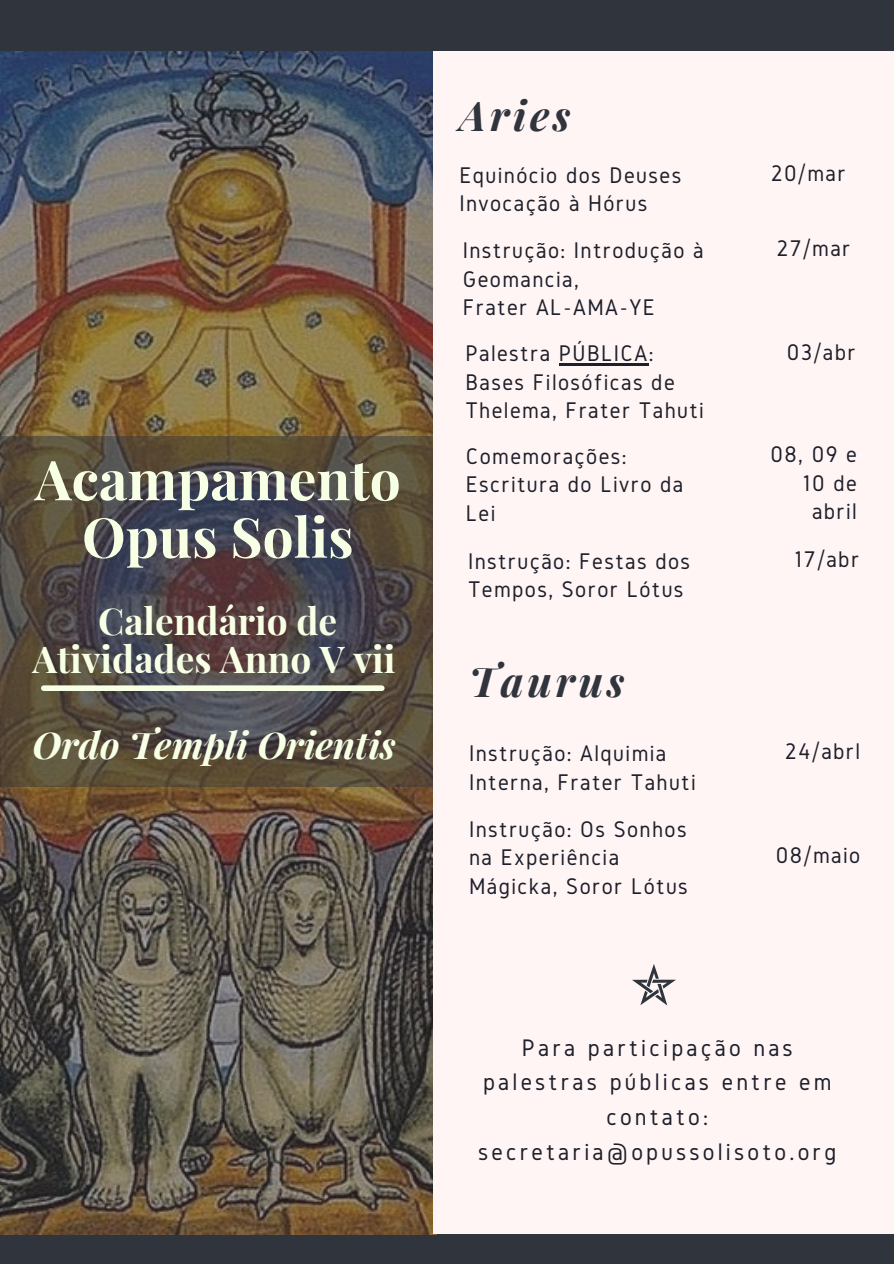
<style>
.page{position:relative;width:894px;height:1264px;background:#fff}
.page>*{position:absolute;margin:0;border:0;box-sizing:border-box;transform-origin:0 0}
.t1{font:700 55.05px/57.4px "Playfair Display";color:#f7ffe5;text-align:center}
.t2{font:italic 700 41.1px "Playfair Display";letter-spacing:.09em;color:#30353d}
.t3{font:700 37.05px/38.2px "Playfair Display";color:#f7ffe5;text-align:center}
.t4{font:italic 700 37.05px "Playfair Display";color:#f7ffe5}
.t5{font:24.9px/35px "Gidole";letter-spacing:.13em;color:#1d1f2a;text-align:center}
.t6{font:23.55px/28.5px "Gidole";letter-spacing:.06em;color:#1d1f2a}
</style>
<div class="page">
<div style="left:0;top:0;width:893px;height:1263px;background:#30353d"></div>
<img style="left:0;top:51px;width:433px;height:1182px">
<div style="left:433px;top:51px;width:460px;height:1182px;background:#fff5f5"></div>
<svg style="left:0;top:436px;width:432px;height:350px;background:#504843"></svg>
<div style="left:44px;top:685px;width:337px;height:6px;background:#f7ffe5"></div>
<svg style="left:632px;top:964px;width:43px;height:41px"></svg>
<hr style="left:558px;top:363px;width:90px;height:2px;background:#1d1f2a">
<p class="t1" style="left:35px;top:448px;width:367px">Acampamento<br>Opus Solis</p>
<p class="t3" style="left:32px;top:600px;width:364px">Calendário de<br>Atividades Anno V vii</p>
<p class="t4" style="left:32px;top:718px;width:365px">Ordo Templi Orientis</p>
<p class="t2" style="left:459px;top:87px;width:112px">Aries</p>
<p class="t6" style="left:459px;top:160px;width:223px">Equinócio dos Deuses</p>
<p class="t6" style="left:459px;top:189px;width:189px">Invocação à Hórus</p>
<p class="t6" style="left:770px;top:158px;width:76px">20/mar</p>
<p class="t6" style="left:462px;top:236px;width:242px">Instrução: Introdução à</p>
<p class="t6" style="left:776px;top:234px;width:76px">27/mar</p>
<p class="t6" style="left:462px;top:264px;width:117px">Geomancia,</p>
<p class="t6" style="left:462px;top:293px;width:194px">Frater AL-AMA-YE</p>
<p class="t6" style="left:465px;top:339px;width:240px">Palestra PÚBLICA:<br>Bases Filosóficas de<br>Thelema, Frater Tahuti</p>
<p class="t6" style="left:786px;top:338px;width:70px">03/abr</p>
<p class="t6" style="left:465px;top:441px;width:219px">Comemorações:<br>Escritura do Livro da<br>Lei</p>
<p class="t6" style="left:770px;top:439px;width:88px;text-align:right">08, 09 e<br>10 de abril</p>
<p class="t6" style="left:468px;top:546px;width:223px">Instrução: Festas dos<br>Tempos, Soror Lótus</p>
<p class="t6" style="left:793px;top:544px;width:67px">17/abr</p>
<p class="t2" style="left:469px;top:652px;width:157px">Taurus</p>
<p class="t6" style="left:469px;top:738px;width:228px">Instrução: Alquimia<br>Interna, Frater Tahuti</p>
<p class="t6" style="left:784px;top:736px;width:77px">24/abrl</p>
<p class="t6" style="left:469px;top:814px;width:220px">Instrução: Os Sonhos na Experiência<br>Mágicka, Soror Lótus</p>
<p class="t6" style="left:775px;top:840px;width:86px">08/maio</p>
<p class="t5" style="left:483px;top:1029px;width:350px">Para participação nas palestras públicas entre em contato:</p>
<p class="t5" style="left:478px;top:1134px;width:360px">secretaria@opussolisoto.org</p>
</div>
